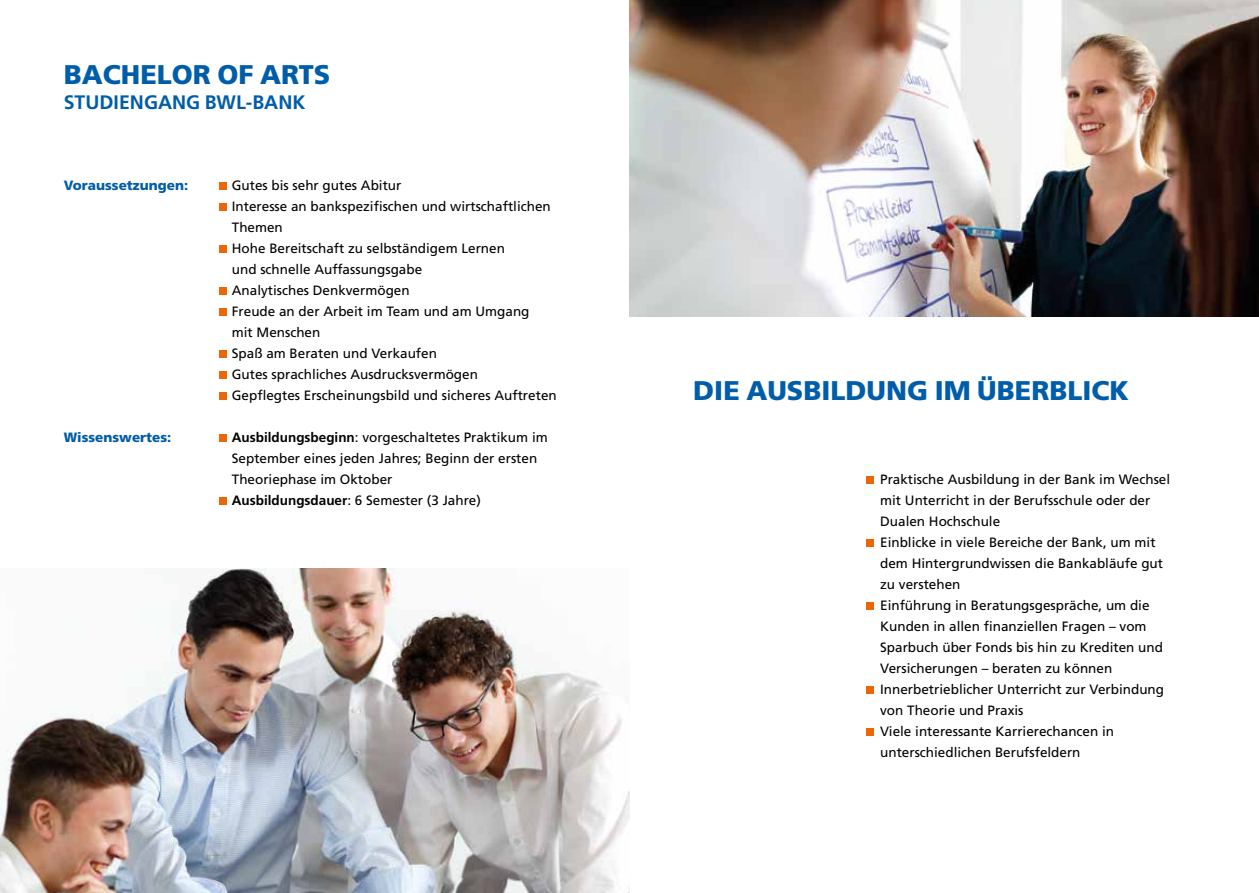
<style>
.page{position:relative;width:1259px;height:893px;background:#fff}
.page>*{position:absolute;margin:0;border:0;box-sizing:border-box;transform-origin:0 0}
.t1{font:900 27px "Frutiger";color:#005da9}
.t2{font:700 19.5px "Frutiger";color:#005da9}
.t3{font:13.5px/21px "Frutiger";color:#000}
.t4{font:900 13.5px "Frutiger";color:#005da9}
.s1{font-weight:700}
</style>
<div class="page">
<div style="left:219px;top:435px;width:7px;height:7px;background:#ec6608"></div>
<div style="left:219px;top:498px;width:7px;height:7px;background:#ec6608"></div>
<div style="left:219px;top:183px;width:7px;height:7px;background:#ec6608"></div>
<div style="left:219px;top:204px;width:7px;height:7px;background:#ec6608"></div>
<div style="left:219px;top:246px;width:7px;height:7px;background:#ec6608"></div>
<div style="left:219px;top:288px;width:7px;height:7px;background:#ec6608"></div>
<div style="left:219px;top:309px;width:7px;height:7px;background:#ec6608"></div>
<div style="left:219px;top:351px;width:7px;height:7px;background:#ec6608"></div>
<div style="left:219px;top:372px;width:7px;height:7px;background:#ec6608"></div>
<div style="left:219px;top:393px;width:7px;height:7px;background:#ec6608"></div>
<img style="left:0;top:568px;width:629px;height:325px">
<img style="left:629px;top:0;width:630px;height:316px">
<div style="left:866px;top:477px;width:8px;height:7px;background:#ec6608"></div>
<div style="left:866px;top:540px;width:8px;height:7px;background:#ec6608"></div>
<div style="left:866px;top:603px;width:8px;height:7px;background:#ec6608"></div>
<div style="left:866px;top:687px;width:8px;height:7px;background:#ec6608"></div>
<div style="left:866px;top:729px;width:8px;height:7px;background:#ec6608"></div>
<h1 class="t1" style="left:64px;top:58px;width:268px">BACHELOR OF ARTS</h1>
<h2 class="t2" style="left:64px;top:91px;width:243px">STUDIENGANG BWL-BANK</h2>
<p class="t4" style="left:64px;top:177px;width:126px">Voraussetzungen:</p>
<p class="t4" style="left:64px;top:429px;width:109px">Wissenswertes:</p>
<p class="t3" style="left:232px;top:175px;width:326px">Gutes bis sehr gutes Abitur<br>Interesse an bankspezifischen und wirtschaftlichen Themen<br>Hohe Bereitschaft zu selbständigem Lernen<br>und schnelle Auffassungsgabe<br>Analytisches Denkvermögen<br>Freude an der Arbeit im Team und am Umgang<br>mit Menschen<br>Spaß am Beraten und Verkaufen<br>Gutes sprachliches Ausdrucksvermögen<br>Gepflegtes Erscheinungsbild und sicheres Auftreten</p>
<p class="t3" style="left:232px;top:427px;width:317px"><span class="s1">Ausbildungsbeginn</span>: vorgeschaltetes Praktikum im September eines jeden Jahres; Beginn der ersten Theoriephase im Oktober<br><span class="s1">Ausbildungsdauer</span>: 6 Semester (3 Jahre)</p>
<h1 class="t1" style="left:693px;top:374px;width:437px">DIE AUSBILDUNG IM ÜBERBLICK</h1>
<p class="t3" style="left:880px;top:469px;width:291px">Praktische Ausbildung in der Bank im Wechsel mit Unterricht in der Berufsschule oder der Dualen Hochschule<br>Einblicke in viele Bereiche der Bank, um mit dem Hintergrundwissen die Bankabläufe gut zu verstehen<br>Einführung in Beratungsgespräche, um die Kunden in allen finanziellen Fragen – vom Sparbuch über Fonds bis hin zu Krediten und Versicherungen – beraten zu können Innerbetrieblicher Unterricht zur Verbindung von Theorie und Praxis<br>Viele interessante Karrierechancen in unterschiedlichen Berufsfeldern</p>
</div>
